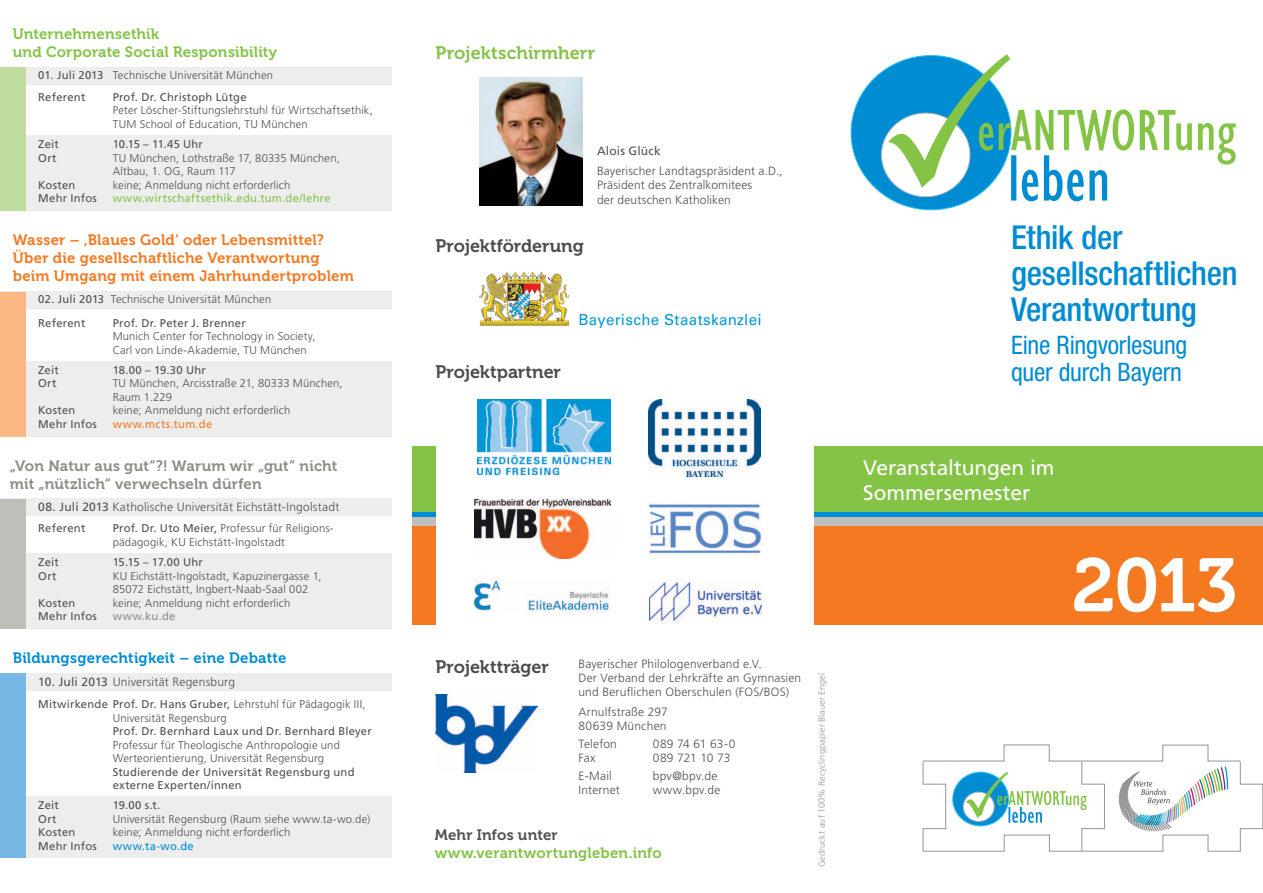
<style>
.page{position:relative;width:1263px;height:893px;background:#fff}
.page>*{position:absolute;margin:0;border:0;box-sizing:border-box;transform-origin:0 0}
.t1{font:75px "Museo 700";color:#fff}
.t2{font:500 condensed 33px/36px "Helvetica Neue LT Std";letter-spacing:-.01em;color:#008cd2}
.t3{font:condensed 25.5px/27px "Helvetica Neue LT Std";letter-spacing:-.01em;color:#008cd2}
.t4{font:21px/25.2px "Frutiger LT Std";color:#fff}
.t5{font:18px "Museo 700";letter-spacing:-.005em;color:#4b4c4d}
.t6{font:18px "Museo 700";letter-spacing:.005em;color:#83c447}
.t7{font:15.15px "Univers LT Std";letter-spacing:.015em;color:#0099d5}
.t8{font:15px/18px "Museo 700";letter-spacing:.015em;color:#f47921}
.t9{font:15px/18px "Museo 700";letter-spacing:.015em;color:#83c447}
.t10{font:15px/18px "Museo 700";letter-spacing:.015em;color:#8e8c85}
.t11{font:15px "Museo 700";letter-spacing:.01em;color:#008cd2}
.t12{font:15px "Museo 700";letter-spacing:.01em;color:#505052}
.t13{font:300 12px/13.8px "Frutiger LT Std";letter-spacing:.015em;color:#505052}
.t14{font:12px "Frutiger LT Std";letter-spacing:.015em;color:#505052}
.t15{font:300 11.25px/13.5px "Frutiger LT Std";letter-spacing:.015em;color:#505052}
.t16{font:11.25px/13.5px "Frutiger LT Std";letter-spacing:.02em;color:#505052}
.t17{font:11.25px "Frutiger LT Std";letter-spacing:.02em;color:#83c447}
.t18{font:11.25px "Frutiger LT Std";letter-spacing:.03em;color:#f47921}
.t19{font:11.25px "Frutiger LT Std";letter-spacing:-.005em;color:#505052}
.t20{font:11.25px "Frutiger LT Std";letter-spacing:.03em;color:#008cd2}
.t21{font:11.25px "Frutiger LT Std";letter-spacing:.04em;color:#8e8c85}
.t22{font:300 9px "Frutiger LT Std";letter-spacing:.015em;color:#939598}
.s1{font-weight:400}
</style>
<div class="page">
<div style="left:412px;top:446px;width:851px;height:92px;background:#83c447"></div>
<div style="left:412px;top:518px;width:851px;height:107px;background:#f47921"></div>
<div style="left:412px;top:512px;width:851px;height:9px;background:#008cd2"></div>
<div style="left:412px;top:517px;width:851px;height:8px;background:#bfbeb9"></div>
<div style="left:0;top:135px;width:391px;height:76px;background:#ededee"></div>
<div style="left:0;top:68px;width:391px;height:17px;background:#ededee"></div>
<div style="left:0;top:68px;width:26px;height:143px;background:#bfdd9f"></div>
<div style="left:0;top:361px;width:391px;height:75px;background:#ededee"></div>
<div style="left:0;top:292px;width:391px;height:17px;background:#ededee"></div>
<div style="left:0;top:292px;width:26px;height:144px;background:#fab783"></div>
<div style="left:0;top:553px;width:391px;height:75px;background:#ededee"></div>
<div style="left:0;top:499px;width:391px;height:17px;background:#ededee"></div>
<div style="left:0;top:499px;width:26px;height:129px;background:#bfbeb9"></div>
<div style="left:0;top:796px;width:391px;height:62px;background:#ededee"></div>
<div style="left:0;top:674px;width:391px;height:17px;background:#ededee"></div>
<div style="left:0;top:674px;width:26px;height:184px;background:#76b7e5"></div>
<div style="left:436px;top:0;width:378px;height:893px;background:#fff"></div>
<img style="left:480px;top:272px;width:88px;height:54px">
<img style="left:480px;top:78px;width:102px;height:127px">
<img style="left:436px;top:695px;width:102px;height:77px">
<img style="left:475px;top:578px;width:136px;height:34px">
<img style="left:649px;top:399px;width:112px;height:77px">
<img style="left:477px;top:399px;width:133px;height:76px">
<img style="left:475px;top:500px;width:135px;height:58px">
<img style="left:649px;top:580px;width:113px;height:43px">
<img style="left:648px;top:503px;width:113px;height:51px">
<div style="left:851px;top:56px;width:160px;height:154px;background:#008cd2;border-radius:50%"></div>
<svg style="left:881px;top:113px;width:89px;height:84px"></svg>
<svg style="left:888px;top:54px;width:348px;height:147px"></svg>
<svg style="left:922px;top:744px;width:341px;height:108px"></svg>
<h3 class="t9" style="left:13px;top:25px;width:266px">Unternehmensethik<br>und Corporate Social Responsibility</h3>
<p class="t15" style="left:38px;top:69px;width:236px"><span class="s1">01. Juli 2013</span> Technische Universität München</p>
<p class="t16" style="left:38px;top:90px;width:49px">Referent</p>
<p class="t16" style="left:113px;top:90px;width:136px">Prof. Dr. Christoph Lütge</p>
<p class="t15" style="left:113px;top:104px;width:262px">Peter Löscher-Stiftungslehrstuhl für Wirtschaftsethik,<br>TUM School of Education, TU München</p>
<p class="t16" style="left:38px;top:138px;width:22px">Zeit</p>
<p class="t16" style="left:113px;top:138px;width:92px">10.15 – 11.45 Uhr</p>
<p class="t16" style="left:38px;top:151px;width:20px">Ort</p>
<p class="t15" style="left:113px;top:151px;width:229px">TU München, Lothstraße 17, 80335 München,<br>Altbau, 1. OG, Raum 117</p>
<p class="t16" style="left:38px;top:178px;width:39px">Kosten</p>
<p class="t15" style="left:113px;top:178px;width:179px">keine; Anmeldung nicht erforderlich</p>
<p class="t16" style="left:38px;top:192px;width:60px">Mehr Infos</p>
<p class="t17" style="left:113px;top:192px;width:220px">www.wirtschaftsethik.edu.tum.de/lehre</p>
<h3 class="t8" style="left:13px;top:231px;width:343px">Wasser – ‚Blaues Gold‘ oder Lebensmittel?<br>Über die gesellschaftliche Verantwortung beim Umgang mit einem Jahrhundertproblem</h3>
<p class="t15" style="left:38px;top:293px;width:235px"><span class="s1">02. Juli 2013</span> Technische Universität München</p>
<p class="t16" style="left:38px;top:316px;width:49px">Referent</p>
<p class="t16" style="left:113px;top:316px;width:135px">Prof. Dr. Peter J. Brenner</p>
<p class="t15" style="left:113px;top:330px;width:204px">Munich Center for Technology in Society,<br>Carl von Linde-Akademie, TU München</p>
<p class="t16" style="left:38px;top:363px;width:22px">Zeit</p>
<p class="t16" style="left:113px;top:363px;width:95px">18.00 – 19.30 Uhr</p>
<p class="t16" style="left:38px;top:377px;width:20px">Ort</p>
<p class="t15" style="left:113px;top:377px;width:231px">TU München, Arcisstraße 21, 80333 München,<br>Raum 1.229</p>
<p class="t16" style="left:38px;top:404px;width:39px">Kosten</p>
<p class="t15" style="left:113px;top:404px;width:179px">keine; Anmeldung nicht erforderlich</p>
<p class="t16" style="left:38px;top:417px;width:60px">Mehr Infos</p>
<p class="t18" style="left:113px;top:417px;width:101px">www.mcts.tum.de</p>
<h3 class="t10" style="left:10px;top:457px;width:329px">„Von Natur aus gut“?! Warum wir „gut“ nicht mit „nützlich“ verwechseln dürfen</h3>
<p class="t13" style="left:38px;top:500px;width:303px"><span class="s1">08. Juli 2013</span> Katholische Universität Eichstätt-Ingolstadt</p>
<p class="t16" style="left:38px;top:522px;width:49px">Referent</p>
<p class="t15" style="left:113px;top:522px;width:222px"><span class="s1">Prof. Dr. Uto Meier,</span> Professur für Religions&shy;pädagogik, KU Eichstätt-Ingolstadt</p>
<p class="t16" style="left:38px;top:555px;width:22px">Zeit</p>
<p class="t19" style="left:113px;top:555px;width:92px">15.15 – 17.00 Uhr</p>
<p class="t16" style="left:38px;top:569px;width:20px">Ort</p>
<p class="t15" style="left:113px;top:569px;width:210px">KU Eichstätt-Ingolstadt, Kapuzinergasse 1,<br>85072 Eichstätt, Ingbert-Naab-Saal 002</p>
<p class="t16" style="left:38px;top:596px;width:39px">Kosten</p>
<p class="t15" style="left:113px;top:596px;width:179px">keine; Anmeldung nicht erforderlich</p>
<p class="t16" style="left:38px;top:609px;width:60px">Mehr Infos</p>
<p class="t21" style="left:113px;top:609px;width:64px">www.ku.de</p>
<h3 class="t11" style="left:13px;top:649px;width:275px">Bildungsgerechtigkeit – eine Debatte</h3>
<p class="t13" style="left:38px;top:675px;width:198px"><span class="s1">10. Juli 2013</span> Universität Regensburg</p>
<p class="t15" style="left:113px;top:697px;width:254px;text-indent:-74px"><span class="s1">Mitwirkende Prof. Dr. Hans Gruber,</span> Lehrstuhl für Pädagogik III,<br>Universität Regensburg</p>
<p class="t16" style="left:113px;top:724px;width:261px">Prof. Dr. Bernhard Laux und Dr. Bernhard Bleyer</p>
<p class="t15" style="left:113px;top:738px;width:229px">Professur für Theologische Anthropologie und<br>Werteorientierung, Universität Regensburg</p>
<p class="t16" style="left:113px;top:765px;width:243px">Studierende der Universität Regensburg und externe Experten/innen</p>
<p class="t16" style="left:38px;top:799px;width:22px">Zeit</p>
<p class="t16" style="left:113px;top:799px;width:49px">19.00 s.t.</p>
<p class="t16" style="left:38px;top:812px;width:20px">Ort</p>
<p class="t15" style="left:113px;top:812px;width:259px">Universität Regensburg (Raum siehe www.ta-wo.de)</p>
<p class="t16" style="left:38px;top:826px;width:39px">Kosten</p>
<p class="t15" style="left:113px;top:826px;width:179px">keine; Anmeldung nicht erforderlich</p>
<p class="t16" style="left:38px;top:839px;width:60px">Mehr Infos</p>
<p class="t20" style="left:113px;top:839px;width:83px">www.ta-wo.de</p>
<h3 class="t6" style="left:436px;top:43px;width:161px">Projektschirmherr</h3>
<p class="t14" style="left:597px;top:143px;width:65px">Alois Glück</p>
<p class="t13" style="left:597px;top:164px;width:187px;line-height:14.4px">Bayerischer Landtagspräsident a.D.,<br>Präsident des Zentralkomitees<br>der deutschen Katholiken</p>
<h3 class="t5" style="left:436px;top:236px;width:150px">Projektförderung</h3>
<h3 class="t5" style="left:436px;top:361px;width:127px">Projektpartner</h3>
<h3 class="t7" style="left:578px;top:311px;width:185px">Bayerische Staatskanzlei</h3>
<h3 class="t5" style="left:436px;top:656px;width:115px">Projektträger</h3>
<p class="t13" style="left:578px;top:657px;width:224px">Bayerischer Philologenverband e.V.<br>Der Verband der Lehrkräfte an Gymnasien und Beruflichen Oberschulen (FOS/BOS)</p>
<p class="t13" style="left:578px;top:705px;width:91px">Arnulfstraße 297<br>80639 München</p>
<p class="t13" style="left:578px;top:737px;width:40px">Telefon</p>
<p class="t13" style="left:653px;top:737px;width:84px">089 74 61 63-0</p>
<p class="t13" style="left:578px;top:751px;width:18px">Fax</p>
<p class="t13" style="left:653px;top:751px;width:79px">089 721 10 73</p>
<p class="t13" style="left:578px;top:769px;width:35px">E-Mail</p>
<p class="t13" style="left:653px;top:769px;width:66px">bpv@bpv.de</p>
<p class="t13" style="left:578px;top:783px;width:43px">Internet</p>
<p class="t13" style="left:653px;top:783px;width:69px">www.bpv.de</p>
<h3 class="t12" style="left:435px;top:826px;width:124px">Mehr Infos unter</h3>
<h3 class="t9" style="left:435px;top:844px;width:228px">www.verantwortungleben.info</h3>
<p class="t22" style="left:816px;top:867px;width:196px;rotate:-90deg">Gedruckt auf 100% Recyclingpapier Blauer Engel</p>
<h2 class="t2" style="left:1011px;top:219px;width:228px">Ethik der gesellschaftlichen<br>Verantwortung</h2>
<h3 class="t3" style="left:1011px;top:331px;width:178px">Eine Ringvorlesung quer durch Bayern</h3>
<h3 class="t4" style="left:863px;top:455px;width:193px">Veranstaltungen im<br>Sommersemester</h3>
<h1 class="t1" style="left:1072px;top:544px;width:167px">2013</h1>
</div>
